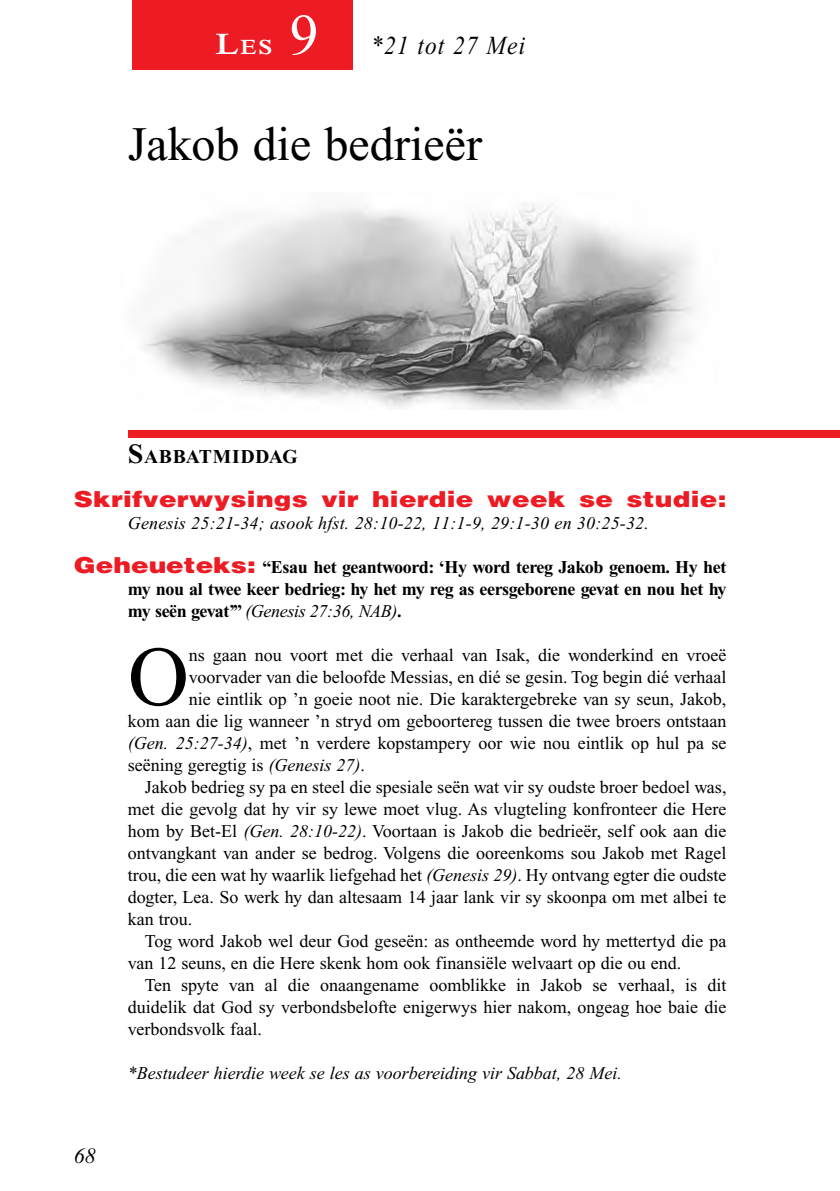
<style>
.page{position:relative;width:840px;height:1191px;background:#fff}
.page>*{position:absolute;margin:0;border:0;box-sizing:border-box;transform-origin:0 0}
.t1{font:84.4px "Times New Roman PS Std";color:#000}
.t2{font:58px "Times New Roman PS Std";color:#fff}
.t3{font:48px "Times New Roman PS Std";color:#000}
.t4{font:italic 26px "Times New Roman PS Std";letter-spacing:.05em;color:#000;scale:.9 1}
.t5{font:900 22px "Helvetica LT Std";letter-spacing:.01em;color:#ed1c24;scale:1.2 1}
.t6{font:italic 22px "Times New Roman PS Std";color:#000}
.t7{font:600 21px "Times NRMT Std";color:#fff;scale:1.1 1}
.t8{font:700 19.6px "Times New Roman PS Std";letter-spacing:.035em;color:#000}
.t9{font:18px "Times New Roman PS Std";color:#000}
.t10{font:700 18px/22px "Times New Roman PS Std";letter-spacing:-.02em;color:#000;text-align:justify}
.t11{font:italic 18px "Times New Roman PS Std";color:#000}
.s1{font-size:30px}
.s2{font-size:28px}
.s3{font-family:"Helvetica LT Std";font-weight:900;font-size:22px;color:#ed1c24}
.s4{font-weight:400;font-style:italic}
.s5{font-style:italic}
</style>
<div class="page">
<div style="left:128px;top:430px;width:711px;height:8px;background:#ed1c24"></div>
<div style="left:133px;top:0;width:220px;height:69px;background:#ed1c24"></div>
<img style="left:143px;top:203px;width:551px;height:206px">
<h2 class="t2" style="left:289px;top:3px;width:30px">9</h2>
<p class="t7" style="left:215px;top:35px;width:53px"><span class="s1">L</span>es</p>
<h3 class="t4" style="left:371px;top:32px;width:173px">*21 tot 27 Mei</h3>
<h3 class="t3" style="left:128px;top:118px;width:356px">Jakob die bedrieër</h3>
<p class="t8" style="left:128px;top:445px;width:171px"><span class="s2">S</span>ABBATMIDDAG</p>
<p class="t5" style="left:74px;top:484px;width:545px">Skrifverwysings vir hierdie week se studie:</p>
<p class="t11" style="left:128px;top:513px;width:522px">Genesis 25:21-34; asook hfst. 28:10-22, 11:1-9, 29:1-30 en 30:25-32.</p>
<p class="t10" style="left:128px;top:556px;width:600px;text-indent:-54px"><span class="s3">Geheueteks:</span> “Esau het geantwoord: ‘Hy word tereg Jakob genoem. Hy het my nou al twee keer bedrieg: hy het my reg as eersgeborene gevat en nou het hy my seën gevat’” <span class="s4">(Genesis 27:36, NAB)</span>.</p>
<h1 class="t1" style="left:128px;top:631px;width:62px">O</h1>
<p class="t9" style="left:189px;top:645px;width:538px">ns gaan nou voort met die verhaal van Isak, die wonderkind en vroeë</p>
<p class="t9" style="left:189px;top:667px;width:539px">voorvader van die beloofde Messias, en dié se gesin. Tog begin dié verhaal</p>
<p class="t9" style="left:189px;top:689px;width:538px">nie eintlik op ’n goeie noot nie. Die karaktergebreke van sy seun, Jakob,</p>
<p class="t9" style="left:128px;top:711px;width:600px">kom aan die lig wanneer ’n stryd om geboortereg tussen die twee broers ontstaan</p>
<p class="t9" style="left:128px;top:733px;width:599px"><span class="s5">(Gen. 25:27-34)</span>, met ’n verdere kopstampery oor wie nou eintlik op hul pa se</p>
<p class="t9" style="left:128px;top:755px;width:238px">seëning geregtig is <span class="s5">(Genesis 27)</span>.</p>
<p class="t9" style="left:145px;top:777px;width:582px">Jakob bedrieg sy pa en steel die spesiale seën wat vir sy oudste broer bedoel was,</p>
<p class="t9" style="left:128px;top:799px;width:600px">met die gevolg dat hy vir sy lewe moet vlug. As vlugteling konfronteer die Here</p>
<p class="t9" style="left:128px;top:821px;width:600px">hom by Bet-El <span class="s5">(Gen. 28:10-22)</span>. Voortaan is Jakob die bedrieër, self ook aan die</p>
<p class="t9" style="left:128px;top:843px;width:599px">ontvangkant van ander se bedrog. Volgens die ooreenkoms sou Jakob met Ragel</p>
<p class="t9" style="left:128px;top:865px;width:599px">trou, die een wat hy waarlik liefgehad het <span class="s5">(Genesis 29)</span>. Hy ontvang egter die oudste</p>
<p class="t9" style="left:128px;top:887px;width:600px">dogter, Lea. So werk hy dan altesaam 14 jaar lank vir sy skoonpa om met albei te</p>
<p class="t9" style="left:128px;top:909px;width:66px">kan trou.</p>
<p class="t9" style="left:145px;top:931px;width:583px">Tog word Jakob wel deur God geseën: as ontheemde word hy mettertyd die pa</p>
<p class="t9" style="left:128px;top:953px;width:554px">van 12 seuns, en die Here skenk hom ook finansiële welvaart op die ou end.</p>
<p class="t9" style="left:145px;top:975px;width:582px">Ten spyte van al die onaangename oomblikke in Jakob se verhaal, is dit</p>
<p class="t9" style="left:128px;top:997px;width:600px">duidelik dat God sy verbondsbelofte enigerwys hier nakom, ongeag hoe baie die</p>
<p class="t9" style="left:128px;top:1019px;width:135px">verbondsvolk faal.</p>
<p class="t11" style="left:128px;top:1063px;width:495px">*Bestudeer hierdie week se les as voorbereiding vir Sabbat, 28 Mei.</p>
<p class="t6" style="left:74px;top:1144px;width:23px">68</p>
</div>
